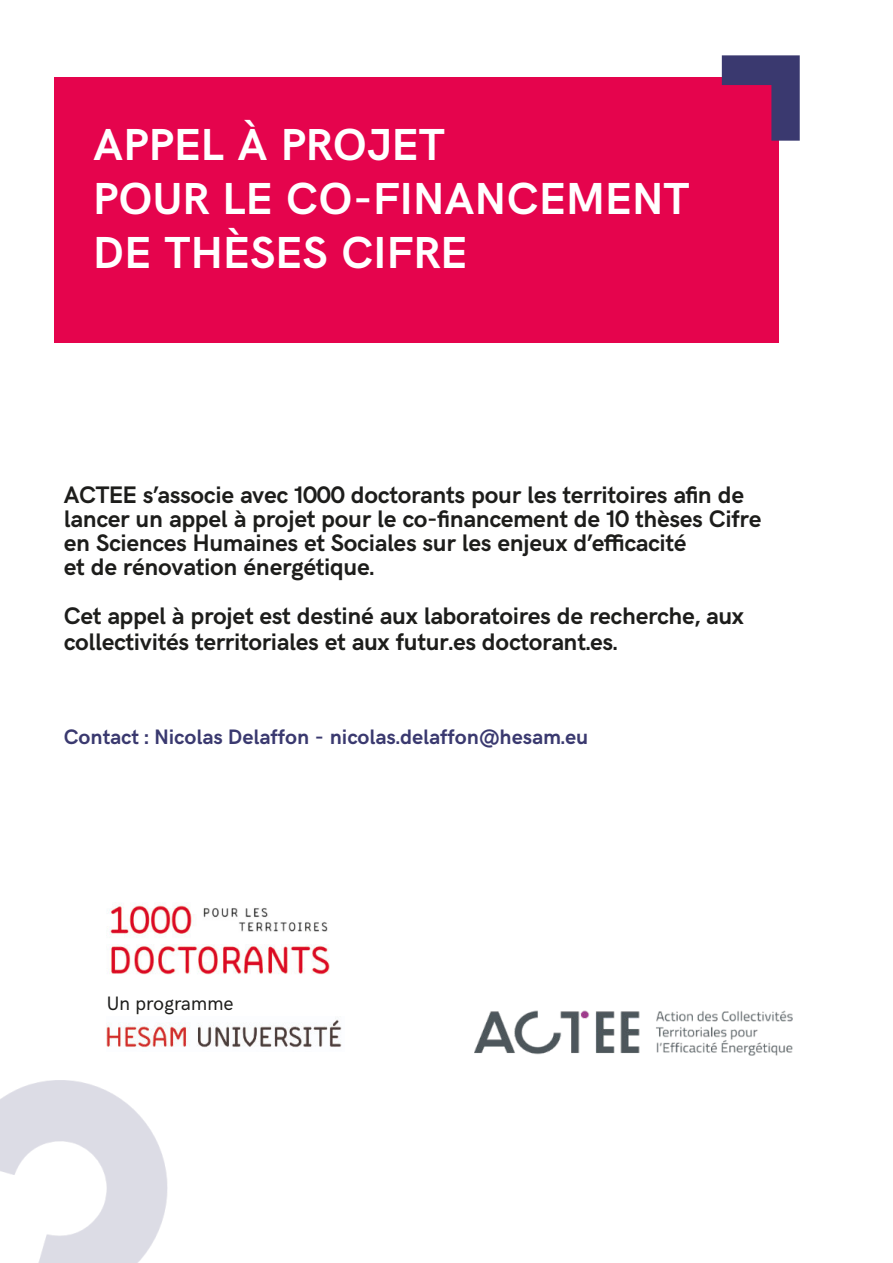
<style>
.page{position:relative;width:893px;height:1263px;background:#fff}
.page>*{position:absolute;margin:0;border:0;box-sizing:border-box;transform-origin:0 0}
.t1{font:700 45px/54px "HK Grotesk";letter-spacing:.02em;color:#fff}
.t2{font:700 24px/24px "HK Grotesk";letter-spacing:-.01em;color:#1d1d1b}
.t3{font:700 21px "HK Grotesk";color:#3a396f}
.t4{font:19.5px "HK Grotesk";letter-spacing:-.01em;color:#1d1d1b}
</style>
<div class="page">
<img style="left:0;top:1080px;width:167px;height:183px">
<div style="left:54px;top:77px;width:724px;height:266px;background:#e5044d"></div>
<svg style="left:722px;top:55px;width:78px;height:86px"></svg>
<img style="left:474px;top:1010px;width:318px;height:46px">
<img style="left:108px;top:904px;width:222px;height:71px">
<img style="left:107px;top:1018px;width:235px;height:30px">
<h1 class="t1" style="left:94px;top:124px;width:597px">APPEL À PROJET<br>POUR LE CO-FINANCEMENT<br>DE THÈSES CIFRE</h1>
<p class="t2" style="left:64px;top:486px;width:699px">ACTEE s’associe avec 1000 doctorants pour les territoires afin de lancer un appel à projet pour le co-financement de 10 thèses Cifre en Sciences Humaines et Sociales sur les enjeux d’efficacité<br>et de rénovation énergétique.</p>
<p class="t2" style="left:64px;top:607px;width:682px;line-height:25.5px">Cet appel à projet est destiné aux laboratoires de recherche, aux collectivités territoriales et aux futur.es doctorant.es.</p>
<p class="t3" style="left:64px;top:729px;width:526px">Contact : Nicolas Delaffon - nicolas.delaffon@hesam.eu</p>
<p class="t4" style="left:107px;top:996px;width:128px">Un programme</p>
</div>
